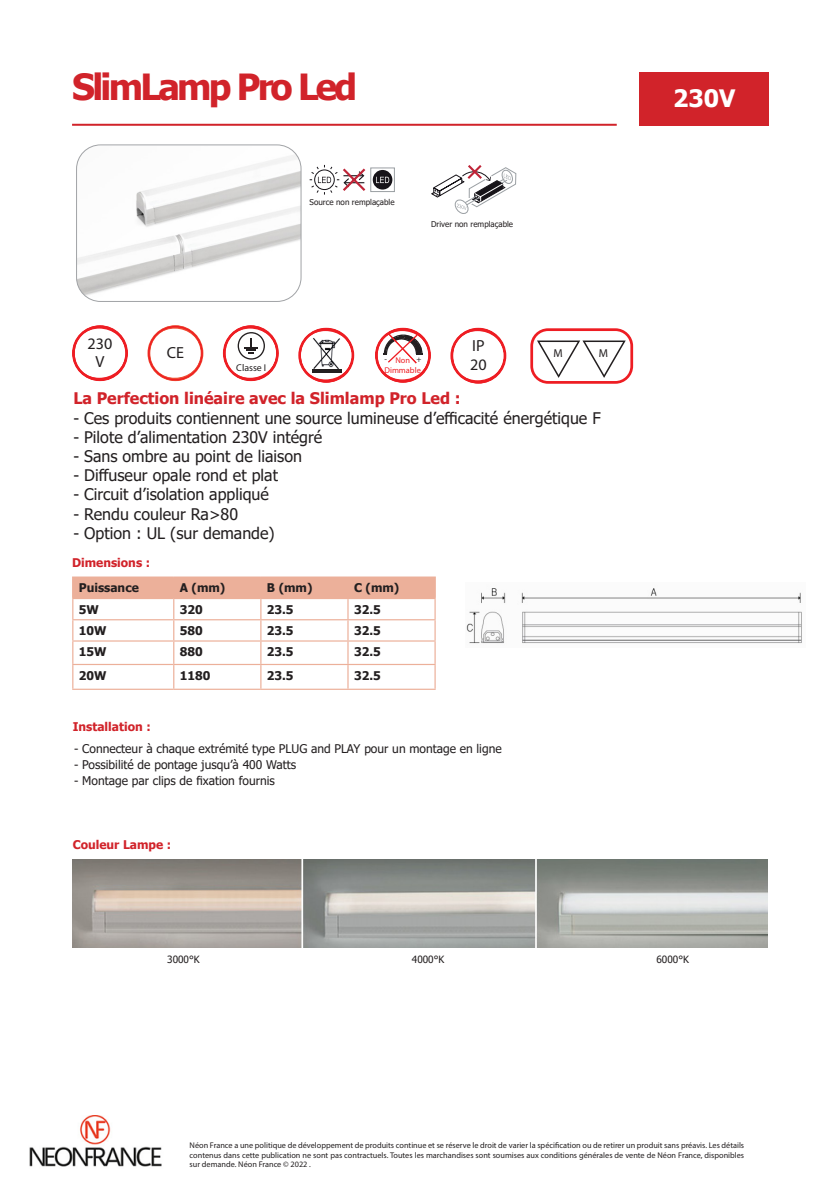
<style>
.page{position:relative;width:840px;height:1191px;background:#fff}
.page>*{position:absolute;margin:0;border:0;box-sizing:border-box;transform-origin:0 0}
.Titre{font:700 36px "Tahoma";letter-spacing:-.075em;color:#d1232a}
.t1{font:700 24px "Tahoma";color:#fff}
.t2{font:16px "Tahoma";color:#231f20}
.t3{font:700 16px "Tahoma";color:#d1232a}
.t4{font:16px/18.8px "Myriad Pro";color:#231f20;text-align:center}
.t5{font:12px "Tahoma";color:#231f20}
.t6{font:700 12px "Tahoma";color:#231f20}
.t7{font:700 12px "Tahoma";color:#d1232a}
.t8{font:11.4px "Selawik";color:#231f20}
.t9{font:10px "Tahoma";color:#231f20}
.t10{font:9.8px "Myriad Pro";color:#231f20}
.t11{font:8.4px/10px "Myriad Pro";color:#ee1d23;text-align:center}
.t12{font:8.4px "Myriad Pro";color:#231f20}
.t13{font:8.2px/9.8px "Myriad Pro";color:#231f20;text-align:justify}
.t14{font:8px "Tahoma";color:#231f20}
</style>
<div class="page">
<img style="left:29px;top:1115px;width:133px;height:52px">
<hr style="left:72px;top:124px;width:544px;height:2px;background:#d1232a">
<div style="left:639px;top:72px;width:129px;height:54px;background:#d1232a"></div>
<svg style="left:223px;top:325px;width:55px;height:56px"></svg>
<svg style="left:72px;top:325px;width:56px;height:56px"></svg>
<svg style="left:151px;top:325px;width:52px;height:56px"></svg>
<div style="left:147px;top:325px;width:56px;height:56px;border:3px solid #ef4d33;border-radius:50%"></div>
<div style="left:148px;top:326px;width:54px;height:54px;border:1px solid #ee1d23;border-radius:50%"></div>
<hr style="left:72px;top:576px;width:102px;height:2px;background:#ecb09a">
<hr style="left:261px;top:576px;width:87px;height:2px;background:#ecb09a">
<hr style="left:72px;top:688px;width:102px;height:2px;background:#ecb09a">
<hr style="left:261px;top:688px;width:87px;height:2px;background:#ecb09a">
<hr style="left:174px;top:576px;width:87px;height:2px;background:#ecb09a">
<hr style="left:174px;top:688px;width:87px;height:2px;background:#ecb09a">
<hr style="left:348px;top:576px;width:87px;height:2px;background:#ecb09a">
<svg style="left:72px;top:578px;width:363px;height:111px"></svg>
<hr style="left:348px;top:688px;width:87px;height:2px;background:#ecb09a">
<img style="left:466px;top:588px;width:336px;height:56px">
<img style="left:72px;top:859px;width:694px;height:88px">
<div style="left:530px;top:328px;width:102px;height:55px;border:3px solid #ee1d23;border-radius:16px"></div>
<svg style="left:536px;top:340px;width:90px;height:39px"></svg>
<svg style="left:298px;top:328px;width:56px;height:55px"></svg>
<svg style="left:375px;top:328px;width:55px;height:55px"></svg>
<svg style="left:450px;top:328px;width:56px;height:55px"></svg>
<img style="left:76px;top:146px;width:225px;height:154px">
<div style="left:76px;top:144px;width:225px;height:158px;border:1px solid #a1a3a6;border-radius:24px"></div>
<svg style="left:431px;top:165px;width:85px;height:49px"></svg>
<div style="left:370px;top:168px;width:24px;height:24px;border:1px solid #9a9fa3"></div>
<svg style="left:372px;top:170px;width:20px;height:19px"></svg>
<svg style="left:376px;top:177px;width:13px;height:6px"></svg>
<svg style="left:309px;top:165px;width:57px;height:30px"></svg>
<p class="Titre" style="left:72px;top:61px;width:286px">SlimLamp Pro Led</p>
<p class="t4" style="left:88px;top:333px;width:26px">230<br>V</p>
<p class="t4" style="left:167px;top:343px;width:19px">CE</p>
<p class="t14" style="left:309px;top:196px;width:86px">Source non remplaçable</p>
<p class="t14" style="left:431px;top:219px;width:83px">Driver non remplaçable</p>
<p class="t10" style="left:236px;top:361px;width:32px">Classe I</p>
<p class="t11" style="left:384px;top:355px;width:38px">Non<br>Dimmable</p>
<p class="t12" style="left:384px;top:353px;width:4px">-</p>
<p class="t12" style="left:416px;top:353px;width:6px">+</p>
<p class="t4" style="left:470px;top:336px;width:18px;text-align:left">IP<br>20</p>
<p class="t8" style="left:553px;top:346px;width:11px">M</p>
<p class="t8" style="left:598px;top:346px;width:11px">M</p>
<p class="t3" style="left:73px;top:387px;width:388px">La Perfection linéaire avec la Slimlamp Pro Led :</p>
<p class="t2" style="left:73px;top:407px;width:528px">- Ces produits contiennent une source lumineuse d’efficacité énergétique F</p>
<p class="t2" style="left:73px;top:426px;width:250px">- Pilote d’alimentation 230V intégré</p>
<p class="t2" style="left:73px;top:445px;width:230px">- Sans ombre au point de liaison</p>
<p class="t2" style="left:73px;top:465px;width:206px">- Diffuseur opale rond et plat</p>
<p class="t2" style="left:73px;top:484px;width:197px">- Circuit d’isolation appliqué</p>
<p class="t2" style="left:73px;top:503px;width:166px">- Rendu couleur Ra&gt;80</p>
<p class="t2" style="left:73px;top:522px;width:203px">- Option : UL (sur demande)</p>
<p class="t7" style="left:72px;top:554px;width:79px">Dimensions :</p>
<p class="t6" style="left:79px;top:579px;width:61px">Puissance</p>
<p class="t6" style="left:180px;top:579px;width:47px">A (mm)</p>
<p class="t6" style="left:267px;top:579px;width:47px">B (mm)</p>
<p class="t6" style="left:354px;top:579px;width:47px">C (mm)</p>
<p class="t6" style="left:79px;top:601px;width:21px">5W</p>
<p class="t6" style="left:180px;top:601px;width:24px">320</p>
<p class="t6" style="left:267px;top:601px;width:28px">23.5</p>
<p class="t6" style="left:354px;top:601px;width:28px">32.5</p>
<p class="t6" style="left:79px;top:622px;width:29px">10W</p>
<p class="t6" style="left:180px;top:622px;width:24px">580</p>
<p class="t6" style="left:267px;top:622px;width:28px">23.5</p>
<p class="t6" style="left:354px;top:622px;width:28px">32.5</p>
<p class="t6" style="left:79px;top:643px;width:29px">15W</p>
<p class="t6" style="left:180px;top:643px;width:24px">880</p>
<p class="t6" style="left:267px;top:643px;width:28px">23.5</p>
<p class="t6" style="left:354px;top:643px;width:28px">32.5</p>
<p class="t6" style="left:79px;top:667px;width:29px">20W</p>
<p class="t6" style="left:180px;top:667px;width:32px">1180</p>
<p class="t6" style="left:267px;top:667px;width:28px">23.5</p>
<p class="t6" style="left:354px;top:667px;width:28px">32.5</p>
<p class="t7" style="left:73px;top:718px;width:79px">Installation :</p>
<p class="t5" style="left:74px;top:740px;width:429px">- Connecteur à chaque extrémité type PLUG and PLAY pour un montage en ligne</p>
<p class="t5" style="left:74px;top:756px;width:223px">- Possibilité de pontage jusqu’à 400 Watts</p>
<p class="t5" style="left:74px;top:772px;width:202px">- Montage par clips de fixation fournis</p>
<p class="t7" style="left:73px;top:836px;width:100px">Couleur Lampe :</p>
<p class="t1" style="left:672px;top:81px;width:64px">230V</p>
<p class="t9" style="left:167px;top:952px;width:34px">3000°K</p>
<p class="t9" style="left:411px;top:952px;width:34px">4000°K</p>
<p class="t9" style="left:656px;top:952px;width:34px">6000°K</p>
<p class="t13" style="left:189px;top:1139px;width:555px">Néon France a une politique de développement de produits continue et se réserve le droit de varier la spécification ou de retirer un produit sans préavis. Les détails contenus dans cette publication ne sont pas contractuels. Toutes les marchandises sont soumises aux conditions générales de vente de Néon France, disponibles sur demande. Néon France © 2022 .</p>
</div>
